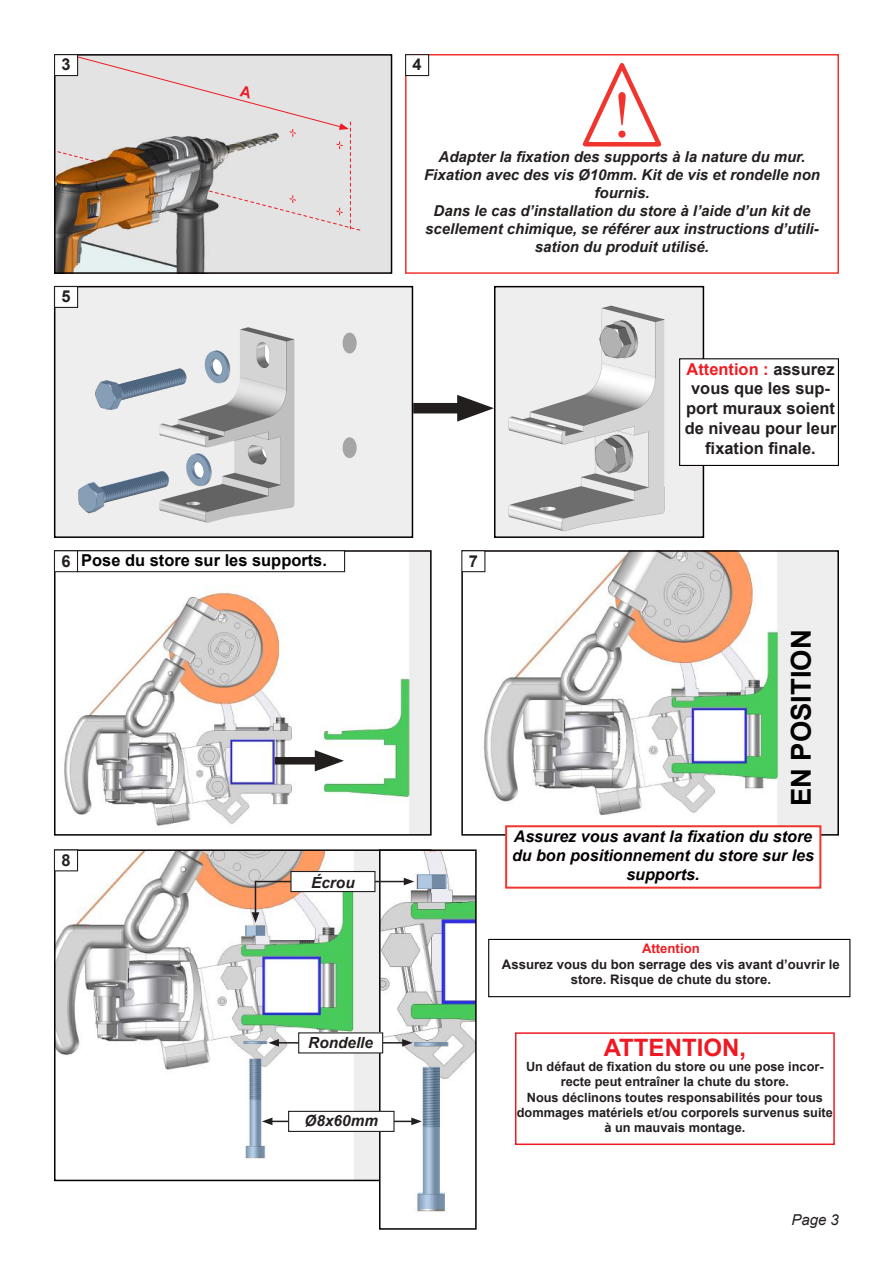
<style>
.page{position:relative;width:893px;height:1263px;background:#fff}
.page>*{position:absolute;margin:0;border:0;box-sizing:border-box;transform-origin:0 0}
.t1{font:66px "Times New Roman";color:#f1342e}
.t2{font:700 27.45px "Arial";color:#030000}
.t3{font:700 24px "Arial";color:#ef1923}
.t4{font:700 16.5px/19.8px "Arial";color:#241f1f;text-align:center}
.t5{font:700 16.5px "Arial";color:#030000}
.t6{font:italic 700 16.05px/19.4px "Arial";color:#060000;text-align:center}
.t7{font:italic 700 15.3px "Arial";color:#241f1f}
.t8{font:italic 700 15px/18px "Arial";color:#241f1f;text-align:center}
.t9{font:italic 15px "Arial";color:#241f1f}
.t10{font:700 13.2px/15.8px "Arial";color:#241f1f;text-align:center}
.t11{font:700 13.2px "Arial";color:#ef1d23}
.t12{font:700 12.75px/15.3px "Arial";color:#241f1f;text-align:center}
.s1{color:#ef1d23}
</style>
<div class="page">
<img style="left:57px;top:852px;width:322px;height:326px">
<div style="left:54px;top:849px;width:378px;height:332px;border:2px solid #060000"></div>
<img style="left:464px;top:553px;width:372px;height:280px">
<div style="left:461px;top:550px;width:378px;height:286px;border:2px solid #060000"></div>
<div style="left:405px;top:54px;width:434px;height:220px;background:#fff;border:2px solid #f1342e"></div>
<img style="left:57px;top:289px;width:353px;height:246px">
<div style="left:54px;top:286px;width:359px;height:252px;border:2px solid #060000"></div>
<img style="left:497px;top:289px;width:204px;height:246px">
<div style="left:494px;top:286px;width:210px;height:252px;border:2px solid #060000"></div>
<div style="left:413px;top:403px;width:60px;height:10px;background:#241f1f"></div>
<svg style="left:457px;top:395px;width:37px;height:27px"></svg>
<svg style="left:579px;top:55px;width:87px;height:92px"></svg>
<img style="left:57px;top:57px;width:332px;height:214px">
<div style="left:54px;top:54px;width:338px;height:220px;border:2px solid #060000"></div>
<div style="left:680px;top:359px;width:158px;height:106px;background:#fff"></div>
<div style="left:679px;top:358px;width:160px;height:108px;border:1px solid #060000"></div>
<svg style="left:79px;top:471px;width:90px;height:42px;background:#b0bac5"></svg>
<svg style="left:186px;top:452px;width:26px;height:34px"></svg>
<svg style="left:205px;top:350px;width:25px;height:33px"></svg>
<svg style="left:95px;top:369px;width:91px;height:41px;background:#b0bac6"></svg>
<img style="left:57px;top:553px;width:372px;height:280px">
<div style="left:54px;top:550px;width:378px;height:286px;border:2px solid #060000"></div>
<div style="left:515px;top:1032px;width:320px;height:113px;border:2px solid #ef1923"></div>
<div style="left:488px;top:939px;width:362px;height:58px;border:1px solid #060000"></div>
<div style="left:505px;top:825px;width:316px;height:64px;background:#fff;border:2px solid #f1342e"></div>
<div style="left:275px;top:757px;width:52px;height:7px;background:#241f1f"></div>
<svg style="left:315px;top:750px;width:29px;height:21px"></svg>
<img style="left:381px;top:851px;width:94px;height:361px">
<div style="left:379px;top:849px;width:98px;height:381px;border:1px solid #060000"></div>
<svg style="left:246px;top:926px;width:19px;height:10px"></svg>
<hr style="left:244px;top:1041px;width:23px;height:3px;background:#6f9dd0">
<svg style="left:418px;top:874px;width:28px;height:15px"></svg>
<hr style="left:414px;top:1042px;width:34px;height:3px;background:#6f9dd0">
<hr style="left:270px;top:1120px;width:144px;height:2px;background:#241f1f">
<svg style="left:246px;top:1059px;width:26px;height:98px"></svg>
<svg style="left:411px;top:1067px;width:34px;height:142px"></svg>
<hr style="left:277px;top:1042px;width:127px;height:1px;background:#241f1f">
<svg style="left:268px;top:1039px;width:11px;height:8px"></svg>
<svg style="left:402px;top:1039px;width:11px;height:8px"></svg>
<svg style="left:252px;top:878px;width:162px;height:45px"></svg>
<div style="left:289px;top:1111px;width:105px;height:20px;background:#fff"></div>
<div style="left:288px;top:1111px;width:107px;height:21px;border:1px solid #241f1f"></div>
<div style="left:299px;top:1033px;width:84px;height:20px;background:#fff"></div>
<div style="left:291px;top:871px;width:84px;height:20px;background:#fff"></div>
<div style="left:290px;top:871px;width:85px;height:21px;border:1px solid #241f1f"></div>
<div style="left:406px;top:55px;width:23px;height:21px;background:#fff"></div>
<div style="left:405px;top:54px;width:24px;height:22px;border:1px solid #241f1f"></div>
<div style="left:55px;top:286px;width:23px;height:21px;background:#fff"></div>
<div style="left:54px;top:286px;width:24px;height:22px;border:1px solid #241f1f"></div>
<div style="left:54px;top:551px;width:24px;height:21px;background:#fff"></div>
<div style="left:54px;top:550px;width:24px;height:22px;border:1px solid #241f1f"></div>
<div style="left:462px;top:551px;width:23px;height:21px;background:#fff"></div>
<div style="left:461px;top:550px;width:24px;height:22px;border:1px solid #241f1f"></div>
<div style="left:54px;top:850px;width:24px;height:21px;background:#fff"></div>
<div style="left:54px;top:849px;width:24px;height:22px;border:1px solid #241f1f"></div>
<div style="left:55px;top:55px;width:23px;height:21px;background:#fff"></div>
<div style="left:54px;top:54px;width:24px;height:22px;border:1px solid #241f1f"></div>
<div style="left:78px;top:551px;width:267px;height:21px;background:#fff"></div>
<div style="left:77px;top:550px;width:268px;height:22px;border:1px solid #241f1f"></div>
<svg style="left:57px;top:55px;width:304px;height:176px;background:#ccc3bd"></svg>
<p class="t4" style="left:61px;top:55px;width:11px">3</p>
<p class="t4" style="left:61px;top:287px;width:11px">5</p>
<p class="t4" style="left:412px;top:55px;width:11px">4</p>
<h1 class="t1" style="left:611px;top:70px;width:23px">!</h1>
<p class="t8" style="left:424px;top:148px;width:397px">Adapter la fixation des supports à la nature du mur.<br>Fixation avec des vis Ø10mm. Kit de vis et rondelle non fournis.<br>Dans le cas d’installation du store à l’aide d’un kit de scellement chimique, se référer aux instructions d’utili&shy;sation du produit utilisé.</p>
<p class="t4" style="left:685px;top:359px;width:153px"><span class="s1">Attention :</span> assurez vous que les sup&shy;port muraux soient de niveau pour leur fixation finale.</p>
<p class="t5" style="left:81px;top:549px;width:247px">Pose du store sur les supports.</p>
<p class="t4" style="left:61px;top:551px;width:11px">6</p>
<p class="t4" style="left:469px;top:551px;width:11px">7</p>
<p class="t4" style="left:61px;top:850px;width:11px">8</p>
<p class="t7" style="left:311px;top:872px;width:45px">Écrou</p>
<p class="t7" style="left:308px;top:1032px;width:66px">Rondelle</p>
<p class="t7" style="left:305px;top:1111px;width:75px">Ø8x60mm</p>
<h2 class="t2" style="left:783px;top:806px;width:178px;rotate:-90deg">EN POSITION</h2>
<p class="t6" style="left:512px;top:827px;width:303px">Assurez vous avant la fixation du store du bon positionnement du store sur les supports.</p>
<p class="t11" style="left:642px;top:939px;width:59px">Attention</p>
<p class="t10" style="left:502px;top:956px;width:339px">Assurez vous du bon serrage des vis avant d’ouvrir le store. Risque de chute du store.</p>
<h3 class="t3" style="left:604px;top:1031px;width:144px">ATTENTION,</h3>
<p class="t12" style="left:517px;top:1059px;width:318px">Un défaut de fixation du store ou une pose incor&shy;recte peut entraîner la chute du store.<br>Nous déclinons toutes responsabilités pour tous dommages matériels et/ou corporels survenus suite à un mauvais montage.</p>
<p class="t9" style="left:791px;top:1210px;width:49px">Page 3</p>
</div>
